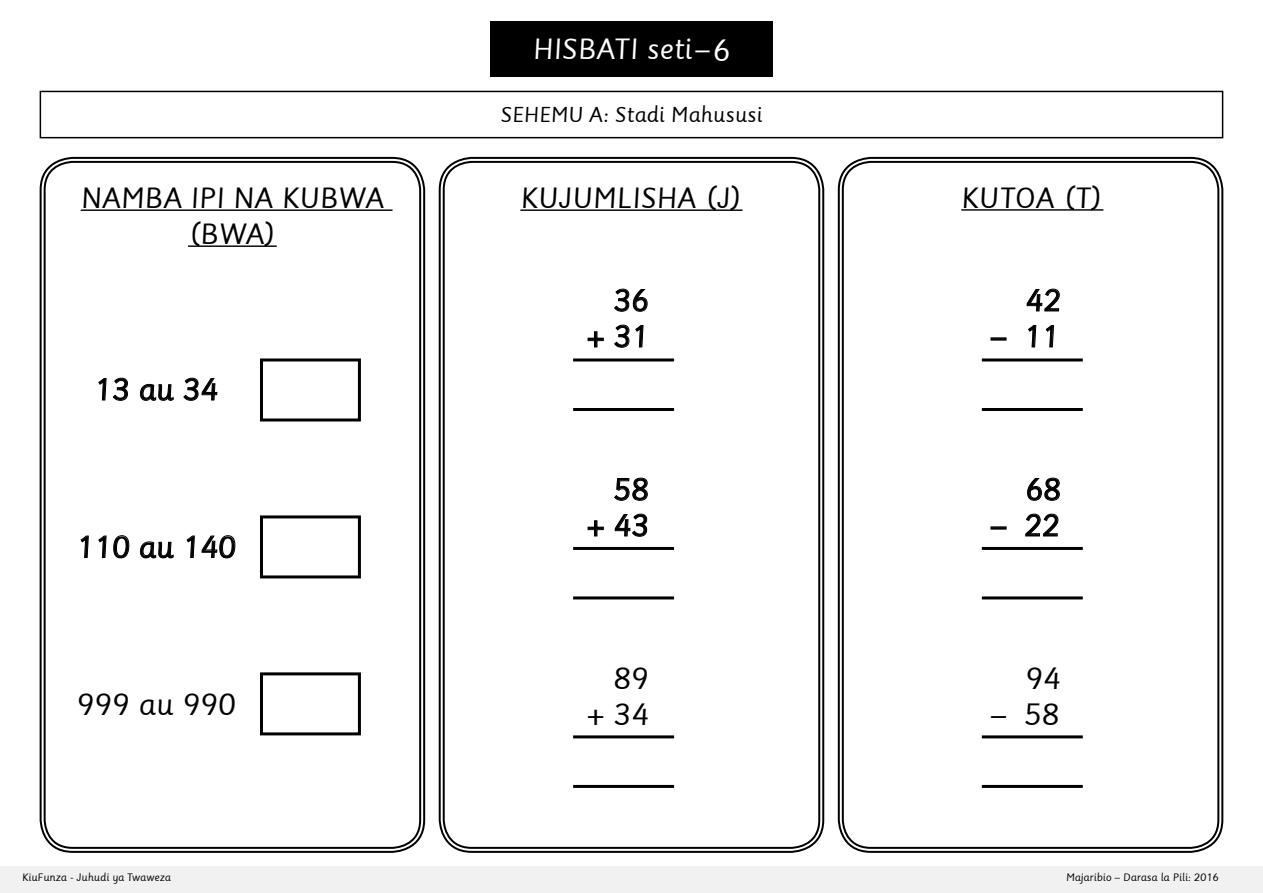
<style>
.page{position:relative;width:1263px;height:893px;background:#fff}
.page>*{position:absolute;margin:0;border:0;box-sizing:border-box;transform-origin:0 0}
.t1{font:30px/36px "Sassoon Primary";color:#000;text-align:right}
.t2{font:30px "Sassoon Primary";color:#fff}
.t3{font:28.5px "Sassoon Primary";color:#000}
.t4{font:28.5px "Sassoon Primary";color:#fff}
.t5{font:21px "Sassoon Primary";color:#000}
.t6{font:10.5px "Sassoon Primary";color:#000}
</style>
<div class="page">
<div style="left:491px;top:21px;width:282px;height:56px;background:#000"></div>
<div style="left:838px;top:157px;width:385px;height:696px;border:2px solid #000;border-radius:32px"></div>
<div style="left:842px;top:161px;width:377px;height:688px;border:2px solid #000;border-radius:28px"></div>
<hr style="left:961px;top:209px;width:142px;height:2px;background:#000">
<div style="left:40px;top:157px;width:385px;height:696px;border:2px solid #000;border-radius:32px"></div>
<div style="left:44px;top:161px;width:377px;height:688px;border:2px solid #000;border-radius:28px"></div>
<hr style="left:81px;top:209px;width:311px;height:2px;background:#000">
<hr style="left:188px;top:245px;width:89px;height:2px;background:#000">
<div style="left:439px;top:157px;width:385px;height:696px;border:2px solid #000;border-radius:32px"></div>
<div style="left:443px;top:161px;width:377px;height:688px;border:2px solid #000;border-radius:28px"></div>
<hr style="left:520px;top:209px;width:222px;height:2px;background:#000">
<div style="left:0;top:866px;width:1263px;height:27px;background:#f1f1f2"></div>
<div style="left:40px;top:91px;width:1183px;height:47px;border:2px solid #000"></div>
<div style="left:260px;top:358px;width:101px;height:63px;border:3px solid #000"></div>
<div style="left:260px;top:515px;width:101px;height:63px;border:3px solid #000"></div>
<div style="left:260px;top:672px;width:101px;height:63px;border:3px solid #000"></div>
<hr style="left:573px;top:408px;width:101px;height:3px;background:#000">
<hr style="left:573px;top:596px;width:101px;height:3px;background:#000">
<hr style="left:573px;top:785px;width:101px;height:3px;background:#000">
<hr style="left:573px;top:358px;width:101px;height:3px;background:#000">
<hr style="left:573px;top:547px;width:101px;height:3px;background:#000">
<hr style="left:573px;top:735px;width:101px;height:3px;background:#000">
<hr style="left:982px;top:408px;width:101px;height:3px;background:#000">
<hr style="left:982px;top:596px;width:101px;height:3px;background:#000">
<hr style="left:982px;top:785px;width:101px;height:3px;background:#000">
<hr style="left:982px;top:358px;width:101px;height:3px;background:#000">
<hr style="left:982px;top:547px;width:101px;height:3px;background:#000">
<hr style="left:982px;top:735px;width:101px;height:3px;background:#000">
<svg style="left:98px;top:377px;width:30px;height:24px"></svg>
<svg style="left:140px;top:383px;width:34px;height:18px"></svg>
<svg style="left:183px;top:377px;width:35px;height:24px"></svg>
<svg style="left:80px;top:535px;width:9px;height:23px"></svg>
<svg style="left:98px;top:535px;width:9px;height:23px"></svg>
<svg style="left:113px;top:535px;width:17px;height:24px"></svg>
<svg style="left:140px;top:541px;width:34px;height:18px"></svg>
<svg style="left:186px;top:535px;width:9px;height:23px"></svg>
<svg style="left:201px;top:535px;width:35px;height:24px"></svg>
<svg style="left:614px;top:288px;width:34px;height:24px"></svg>
<svg style="left:587px;top:331px;width:17px;height:17px"></svg>
<svg style="left:614px;top:324px;width:30px;height:24px"></svg>
<svg style="left:614px;top:477px;width:34px;height:24px"></svg>
<svg style="left:587px;top:520px;width:17px;height:17px"></svg>
<svg style="left:614px;top:513px;width:33px;height:24px"></svg>
<svg style="left:1026px;top:288px;width:34px;height:24px"></svg>
<svg style="left:1028px;top:325px;width:8px;height:23px"></svg>
<svg style="left:1045px;top:325px;width:9px;height:23px"></svg>
<svg style="left:1027px;top:477px;width:33px;height:24px"></svg>
<svg style="left:1025px;top:513px;width:34px;height:24px"></svg>
<p class="t4" style="left:533px;top:32px;width:179px">HISBATI seti–</p>
<p class="t2" style="left:713px;top:33px;width:19px">6</p>
<p class="t5" style="left:501px;top:103px;width:263px">SEHEMU A: Stadi Mahususi</p>
<p class="t3" style="left:81px;top:181px;width:305px">NAMBA IPI NA KUBWA</p>
<p class="t3" style="left:961px;top:181px;width:144px">KUTOA (T)</p>
<p class="t3" style="left:188px;top:217px;width:90px">(BWA)</p>
<p class="t3" style="left:520px;top:181px;width:128px">Kujumlisha</p>
<p class="t3" style="left:704px;top:181px;width:39px">(J)</p>
<p class="t1" style="left:94px;top:372px;width:125px">13 au 34</p>
<p class="t1" style="left:76px;top:529px;width:161px">110 au 140</p>
<p class="t1" style="left:76px;top:687px;width:161px">999 au 990</p>
<p class="t1" style="left:586px;top:283px;width:64px">36<br>+ 31</p>
<p class="t1" style="left:586px;top:472px;width:64px">58<br>+ 43</p>
<p class="t1" style="left:586px;top:661px;width:64px">89<br>+ 34</p>
<p class="t1" style="left:1025px;top:283px;width:37px">42</p>
<p class="t1" style="left:991px;top:319px;width:70px">– 11</p>
<p class="t1" style="left:1025px;top:472px;width:37px">68</p>
<p class="t1" style="left:991px;top:508px;width:70px">– 22</p>
<p class="t1" style="left:1025px;top:661px;width:37px">94</p>
<p class="t1" style="left:991px;top:697px;width:70px">– 58</p>
<p class="t6" style="left:22px;top:871px;width:150px">KiuFunza - Juhudi ya Twaweza</p>
<p class="t6" style="left:1066px;top:871px;width:154px">Majaribio – Darasa la Pili: 2016</p>
</div>
